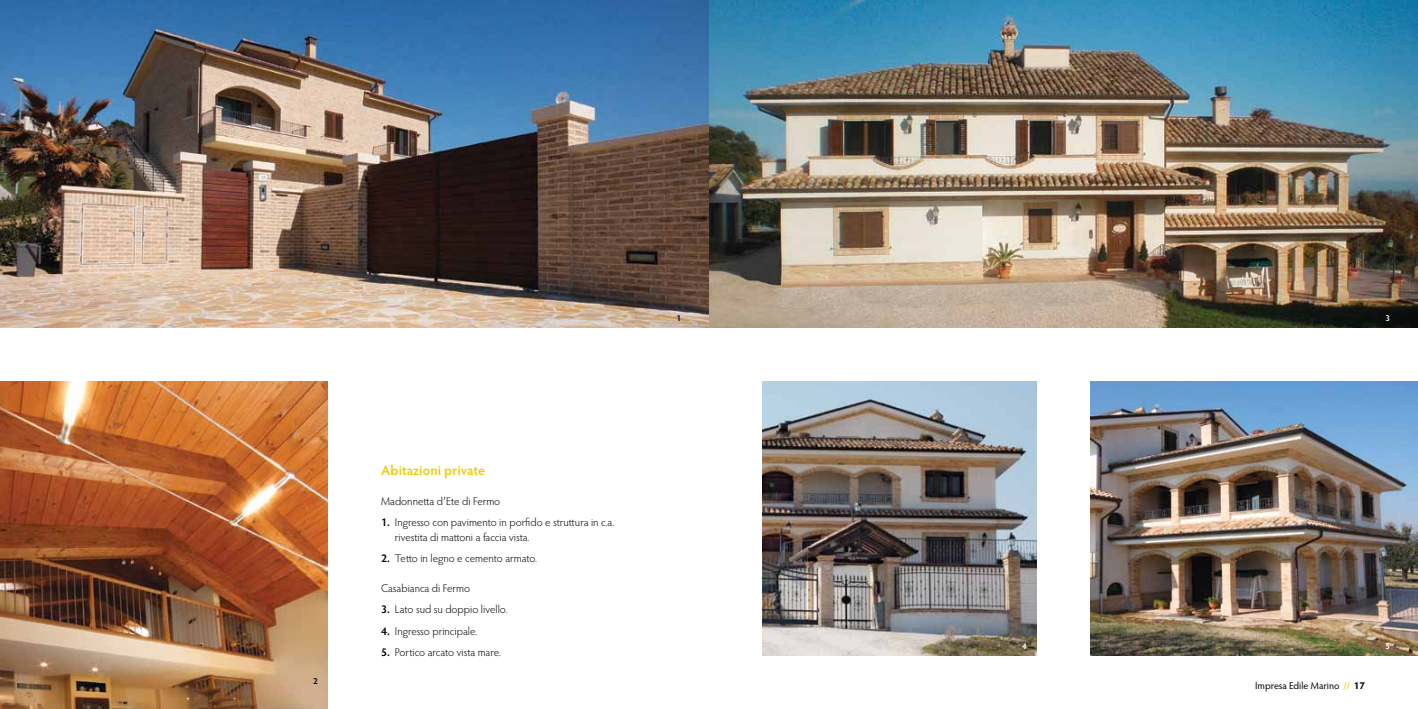
<style>
.page{position:relative;width:1418px;height:709px;background:#fff}
.page>*{position:absolute;margin:0;border:0;box-sizing:border-box;transform-origin:0 0}
.t1{font:600 13.75px "Hypatia Sans Pro";color:#f0cb00}
.t2{font:300 11.25px/15px "Hypatia Sans Pro";color:#000}
.t3{font:10px "Hypatia Sans Pro";color:#000}
.t4{font:600 8.75px "Hypatia Sans Pro";color:#fff}
.t5{font:600 8.75px "Hypatia Sans Pro";color:#000}
.s1{font-weight:600}
.s2{color:#f0cb00}
.s3{font-weight:700}
</style>
<div class="page">
<img style="left:0;top:0;width:1417px;height:328px">
<img style="left:0;top:381px;width:328px;height:328px">
<img style="left:1090px;top:381px;width:327px;height:275px">
<img style="left:762px;top:381px;width:274px;height:275px">
<p class="t5" style="left:313px;top:675px;width:6px">2</p>
<p class="t1" style="left:381px;top:460px;width:105px">Abitazioni private</p>
<p class="t2" style="left:381px;top:493px;width:121px">Madonnetta d’Ete di Fermo</p>
<p class="t2" style="left:395px;top:514px;width:221px;text-indent:-14px"><span class="s1">1.</span> Ingresso con pavimento in porfido e struttura in c.a. rivestita di mattoni a faccia vista.</p>
<p class="t2" style="left:381px;top:550px;width:157px"><span class="s1">2.</span> Tetto in legno e cemento armato.</p>
<p class="t2" style="left:381px;top:580px;width:90px">Casabianca di Fermo</p>
<p class="t2" style="left:381px;top:602px;width:128px"><span class="s1">3.</span> Lato sud su doppio livello.</p>
<p class="t2" style="left:381px;top:623px;width:98px"><span class="s1">4.</span> Ingresso principale.</p>
<p class="t2" style="left:381px;top:644px;width:121px"><span class="s1">5.</span> Portico arcato vista mare.</p>
<p class="t5" style="left:676px;top:312px;width:6px">1</p>
<p class="t4" style="left:1385px;top:312px;width:6px">3</p>
<p class="t4" style="left:1022px;top:639px;width:6px">4</p>
<p class="t4" style="left:1385px;top:639px;width:6px">5</p>
<p class="t3" style="left:1255px;top:679px;width:111px">Impresa Edile Marino <span class="s2">//</span> <span class="s3">17</span></p>
</div>
